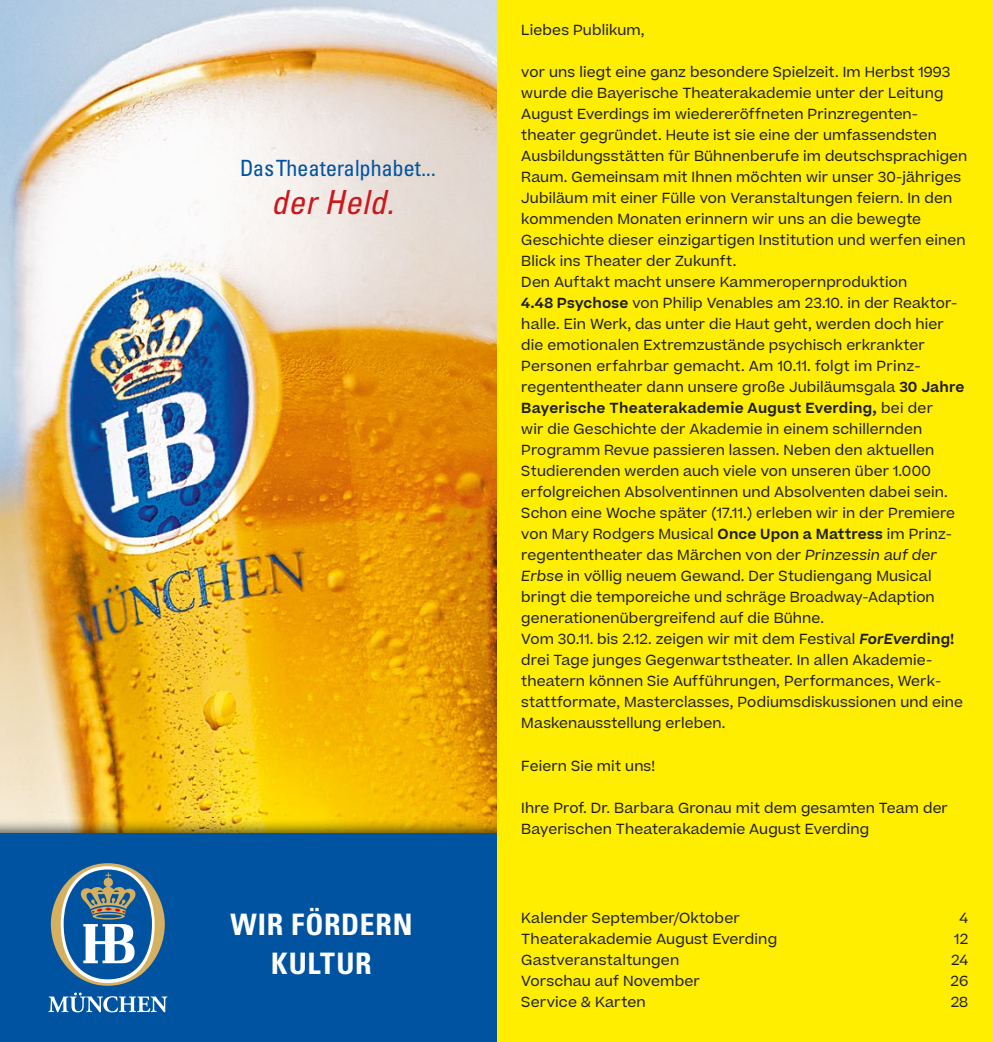
<style>
.page{position:relative;width:993px;height:1042px;background:#fff}
.page>*{position:absolute;margin:0;border:0;box-sizing:border-box;transform-origin:0 0}
.t1{font:italic condensed 33.25px "Univers";letter-spacing:.01em;color:#cd1719}
.t2{font:700 condensed 29.57px/39px "Univers";letter-spacing:.025em;color:#fff;text-align:center}
.t3{font:condensed 22.4px "Univers S";letter-spacing:.01em;color:#0053a1}
.t4{font:14px/21px "Beatrice";letter-spacing:.01em;color:#1d1d1b}
.s1{font-weight:600}
.s2{font-style:italic}
.s3{font-weight:600;font-style:italic}
</style>
<div class="page">
<div style="left:496px;top:0;width:496px;height:1042px;background:#fe0"></div>
<img style="left:0;top:0;width:496px;height:833px">
<div style="left:0;top:833px;width:496px;height:209px;background:#0053a1"></div>
<svg style="left:48px;top:992px;width:119px;height:20px"></svg>
<svg style="left:51px;top:863px;width:114px;height:123px"></svg>
<h3 class="t3" style="left:240px;top:154px;width:197px">Das Theateralphabet...</h3>
<h1 class="t1" style="left:271px;top:181px;width:124px">der Held.</h1>
<h2 class="t2" style="left:230px;top:904px;width:183px">WIR FÖRDERN<br>KULTUR</h2>
<p class="t4" style="left:521px;top:20px;width:125px">Liebes Publikum,</p>
<p class="t4" style="left:521px;top:62px;width:447px">vor uns liegt eine ganz besondere Spielzeit. Im Herbst 1993 wurde die Bayerische Theaterakademie unter der Leitung August Everdings im wiedereröffneten Prinzregenten&shy;theater gegründet. Heute ist sie eine der umfassendsten Ausbildungsstätten für Bühnenberufe im deutschsprachigen Raum. Gemeinsam mit Ihnen möchten wir unser 30-jähriges Jubiläum mit einer Fülle von Veranstaltungen feiern. In den kommenden Monaten erinnern wir uns an die bewegte Geschichte dieser einzigartigen Institution und werfen einen Blick ins Theater der Zukunft.<br>Den Auftakt macht unsere Kammeropernproduktion<br><span class="s1">4.48 Psychose</span> von Philip Venables am 23.10. in der Reaktor&shy;halle. Ein Werk, das unter die Haut geht, werden doch hier die emotionalen Extremzustände psychisch erkrankter Personen erfahrbar gemacht. Am 10.11. folgt im Prinz&shy;regententheater dann unsere große Jubiläumsgala <span class="s1">30 Jahre Bayerische Theaterakademie August Everding,</span> bei der<br>wir die Geschichte der Akademie in einem schillernden Programm Revue passieren lassen. Neben den aktuellen Studierenden werden auch viele von unseren über 1.000 erfolgreichen Absolventinnen und Absolventen dabei sein.<br>Schon eine Woche später (17.11.) erleben wir in der Premiere von Mary Rodgers Musical <span class="s1">Once Upon a Mattress</span> im Prinz&shy;regententheater das Märchen von der <span class="s2">Prinzessin auf der Erbse</span> in völlig neuem Gewand. Der Studiengang Musical bringt die temporeiche und schräge Broadway-Adaption generationenübergreifend auf die Bühne.<br>Vom 30.11. bis 2.12. zeigen wir mit dem Festival <span class="s3">ForEver</span><span class="s1">ding! </span>drei Tage junges Gegenwartstheater. In allen Akademie&shy;theatern können Sie Aufführungen, Performances, Werk&shy;stattformate, Masterclasses, Podiumsdiskussionen und eine Maskenausstellung erleben.</p>
<p class="t4" style="left:521px;top:755px;width:135px">Feiern Sie mit uns!</p>
<p class="t4" style="left:521px;top:797px;width:428px">Ihre Prof. Dr. Barbara Gronau mit dem gesamten Team der<br>Bayerischen Theaterakademie August Everding</p>
<p class="t4" style="left:521px;top:907px;width:220px">Kalender September/Oktober</p>
<p class="t4" style="left:959px;top:907px;width:10px">4</p>
<p class="t4" style="left:521px;top:928px;width:257px">Theaterakademie August Everding</p>
<p class="t4" style="left:953px;top:928px;width:15px">12</p>
<p class="t4" style="left:521px;top:949px;width:159px">Gastveranstaltungen</p>
<p class="t4" style="left:950px;top:949px;width:18px">24</p>
<p class="t4" style="left:521px;top:970px;width:180px">Vorschau auf November</p>
<p class="t4" style="left:950px;top:970px;width:19px">26</p>
<p class="t4" style="left:521px;top:991px;width:126px">Service &amp; Karten</p>
<p class="t4" style="left:950px;top:991px;width:19px">28</p>
</div>
